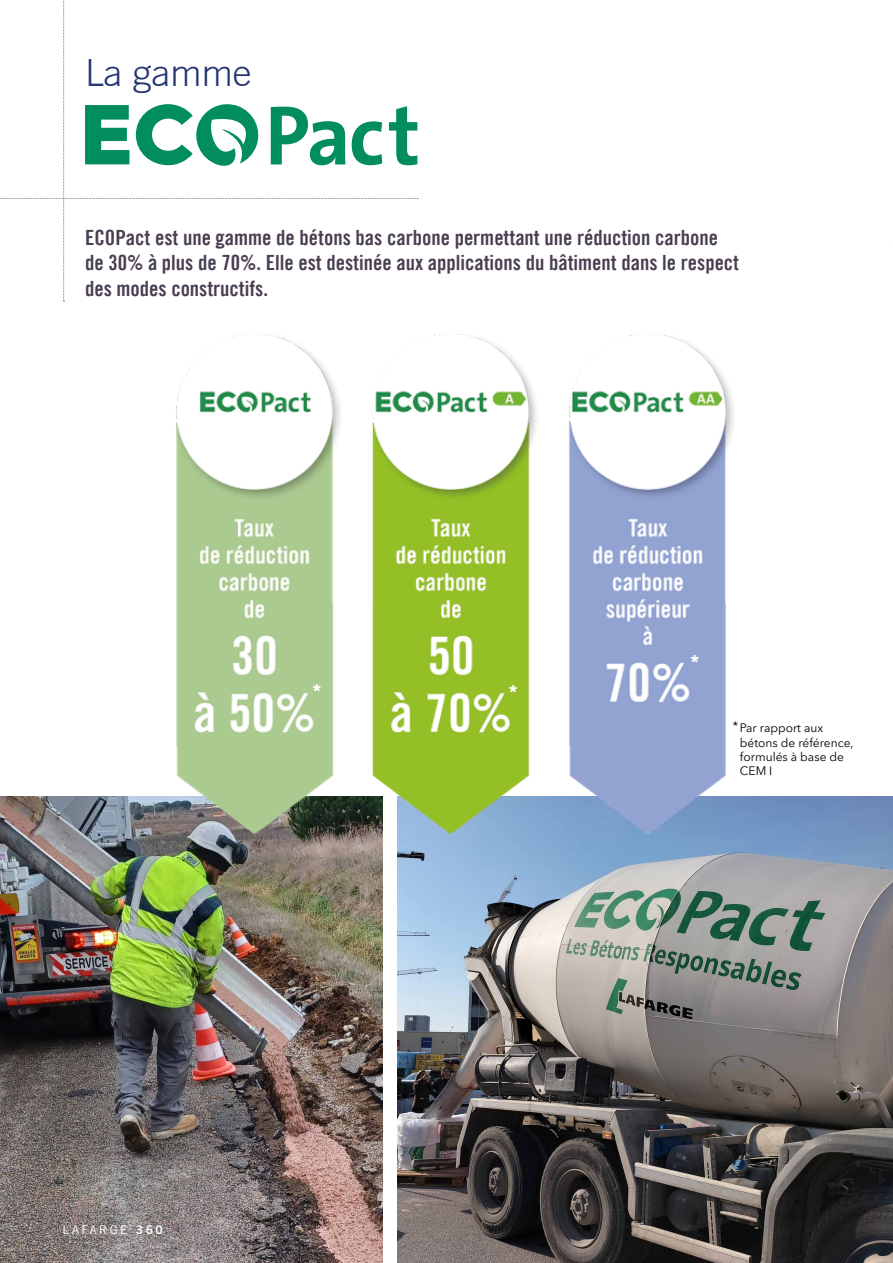
<style>
.page{position:relative;width:893px;height:1263px;background:#fff}
.page>*{position:absolute;margin:0;border:0;box-sizing:border-box;transform-origin:0 0}
.t1{font:300 37.5px "Trade Gothic";color:#253572}
.t2{font:21px/25.5px "Trade Gothic LT Bold Cond Twenty";color:#4a3e51}
.t3{font:700 18px "Avenir Lafarge";color:#fff}
.t4{font:12px/14.4px "Avenir Lafarge";color:#000}
.t5{font:12px "Trade Gothic LT Std";letter-spacing:.2em;color:#fff}
.s1{font-family:"Trade Gothic LT Std Bd 2"}
</style>
<div class="page">
<img style="left:0;top:796px;width:383px;height:467px">
<img style="left:398px;top:796px;width:495px;height:467px">
<svg style="left:0;top:0;width:418px;height:302px"></svg>
<img style="left:144px;top:334px;width:604px;height:529px">
<h1 class="t1" style="left:85px;top:50px;width:168px">La gamme</h1>
<p class="t2" style="left:85px;top:224px;width:656px">ECOPact est une gamme de bétons bas carbone permettant une réduction carbone de 30% à plus de 70%. Elle est destinée aux applications du bâtiment dans le respect des modes constructifs.</p>
<p class="t3" style="left:312px;top:676px;width:10px">*</p>
<p class="t3" style="left:509px;top:677px;width:10px">*</p>
<p class="t3" style="left:690px;top:648px;width:10px">*</p>
<p class="t4" style="left:733px;top:717px;width:7px">*</p>
<p class="t4" style="left:740px;top:720px;width:115px">Par rapport aux bétons de référence, formulés à base de<br>CEM I</p>
<p class="t5" style="left:63px;top:1222px;width:102px">LAFARGE <span class="s1">360</span></p>
</div>
